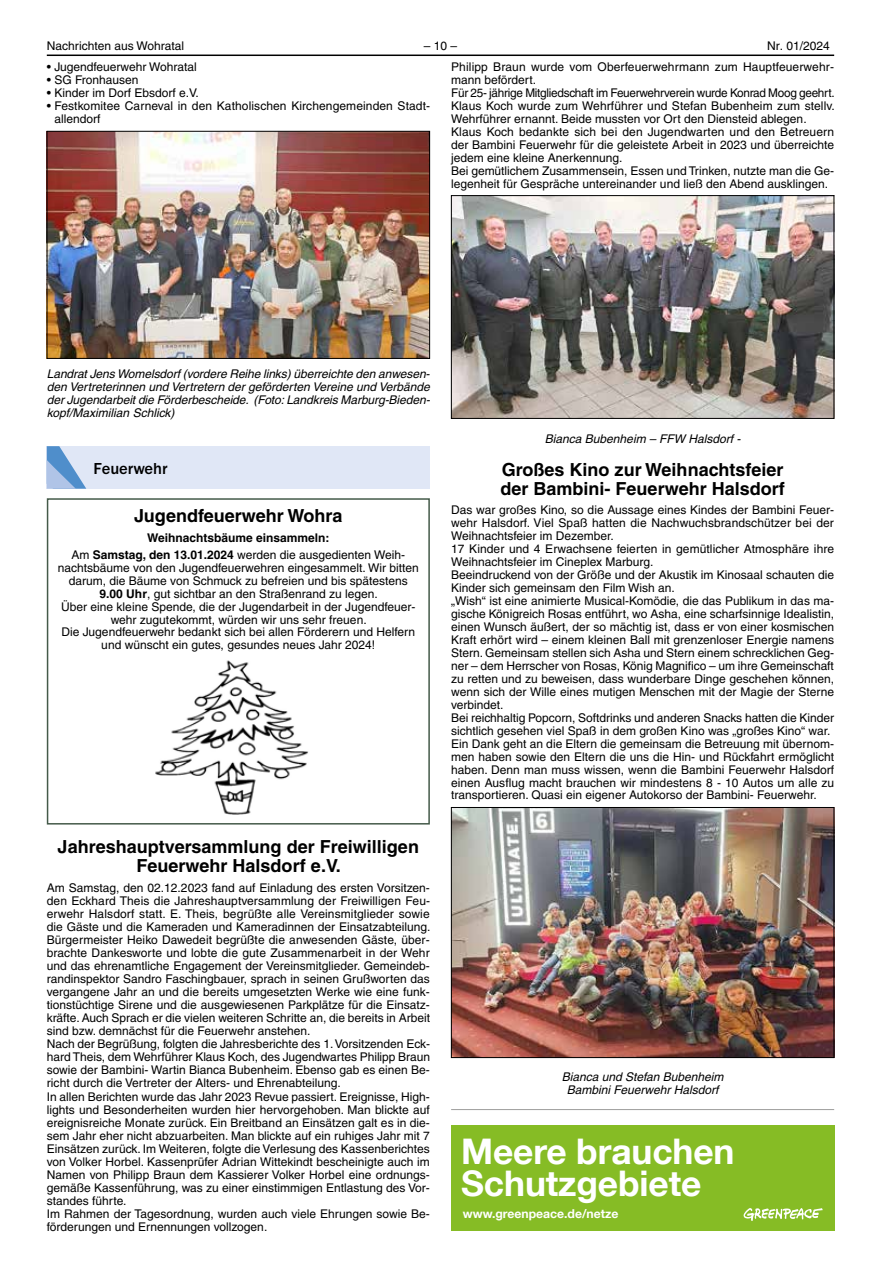
<style>
.page{position:relative;width:881px;height:1263px;background:#fff}
.page>*{position:absolute;margin:0;border:0;box-sizing:border-box;transform-origin:0 0}
.t1{font:700 35.25px/32.1px "Helvetica Neue LT Com";letter-spacing:-.005em;color:#fff}
.t2{font:700 18px/19.5px "Helvetica LT";color:#000}
.t3{font:500 16.5px "Franklin Gothic LT";color:#000}
.t4{font:700 12.15px "Helvetica Neue LT Com";color:#fff}
.t5{font:12px/12.9px "Helvetica LT";color:#000}
.t6{font:italic 12px/13px "Helvetica LT";color:#000;text-align:center}
.t7{font:700 12px/17.2px "Helvetica LT";color:#000;text-align:center}
.s1{font-weight:400}
.s2{font-weight:700}
</style>
<div class="page">
<hr style="left:47px;top:55px;width:786px;height:1px;background:#000">
<img style="left:453px;top:197px;width:378px;height:220px">
<div style="left:451px;top:195px;width:382px;height:224px;border:1px solid #000"></div>
<img style="left:453px;top:809px;width:378px;height:247px">
<div style="left:451px;top:807px;width:382px;height:251px;border:1px solid #000"></div>
<img style="left:49px;top:133px;width:378px;height:224px">
<div style="left:47px;top:131px;width:382px;height:228px;border:1px solid #000"></div>
<div style="left:47px;top:446px;width:382px;height:43px;background:#e0e7f6"></div>
<svg style="left:47px;top:446px;width:39px;height:43px"></svg>
<img style="left:155px;top:660px;width:153px;height:154px">
<div style="left:47px;top:498px;width:382px;height:326px;border:2px solid #445a49"></div>
<div style="left:451px;top:1125px;width:382px;height:106px;background:#86bc25"></div>
<svg style="left:743px;top:1208px;width:79px;height:13px"></svg>
<hr style="left:451px;top:1109px;width:382px;height:1px;background:#9d9d9c">
<p class="t5" style="left:451px;top:35px;width:384px;line-height:21.3px;text-indent:316px">Nr. 01/2024<br>Philipp Braun wurde vom Oberfeuerwehrmann zum Hauptfeuerwehr-</p>
<p class="t5" style="left:451px;top:73px;width:385px">mann befördert.<br>Für 25- jährige Mitgliedschaft im Feuerwehrverein wurde Konrad Moog geehrt.<br>Klaus Koch wurde zum Wehrführer und Stefan Bubenheim zum stellv.<br>Wehrführer ernannt. Beide mussten vor Ort den Diensteid ablegen.<br>Klaus Koch bedankte sich bei den Jugendwarten und den Betreuern der Bambini Feuerwehr für die geleistete Arbeit in 2023 und überreichte jedem eine kleine Anerkennung.<br>Bei gemütlichem Zusammensein, Essen und Trinken, nutzte man die Ge&shy;legenheit für Gespräche untereinander und ließ den Abend ausklingen.</p>
<p class="t5" style="left:47px;top:39px;width:139px">Nachrichten aus Wohratal</p>
<p class="t5" style="left:423px;top:39px;width:35px">– 10 –</p>
<p class="t5" style="left:47px;top:60px;width:151px">• Jugendfeuerwehr Wohratal</p>
<p class="t5" style="left:47px;top:73px;width:93px">• SG Fronhausen</p>
<p class="t5" style="left:47px;top:86px;width:153px">• Kinder im Dorf Ebsdorf e.V.</p>
<p class="t5" style="left:54px;top:99px;width:377px;text-indent:-8px">• Festkomitee Carneval in den Katholischen Kirchengemeinden Stadt&shy;allendorf</p>
<p class="t6" style="left:47px;top:367px;width:384px;text-align:justify">Landrat Jens Womelsdorf (vordere Reihe links) überreichte den anwesen&shy;den Vertreterinnen und Vertretern der geförderten Vereine und Verbände der Jugendarbeit die Förderbescheide. (Foto: Landkreis Marburg-Bieden&shy;kopf/Maximilian Schlick)</p>
<h3 class="t3" style="left:94px;top:459px;width:75px">Feuerwehr</h3>
<h2 class="t2" style="left:134px;top:506px;width:210px">Jugendfeuerwehr Wohra</h2>
<p class="t7" style="left:71px;top:528px;width:335px">Weihnachtsbäume einsammeln:<br><span class="s1">Am</span> Samstag, den 13.01.2024 <span class="s1">werden die ausgedienten Weih-</span></p>
<p class="t5" style="left:58px;top:561px;width:362px;text-align:center">nachtsbäume von den Jugendfeuerwehren eingesammelt. Wir bitten darum, die Bäume von Schmuck zu befreien und bis spätestens <span class="s2">9.00 Uhr</span>, gut sichtbar an den Straßenrand zu legen.<br>Über eine kleine Spende, die der Jugendarbeit in der Jugendfeuer&shy;wehr zugutekommt, würden wir uns sehr freuen.<br>Die Jugendfeuerwehr bedankt sich bei allen Förderern und Helfern und wünscht ein gutes, gesundes neues Jahr 2024!</p>
<h2 class="t2" style="left:58px;top:836px;width:363px;text-align:center">Jahreshauptversammlung der Freiwilligen<br>Feuerwehr Halsdorf e.V.</h2>
<p class="t5" style="left:47px;top:881px;width:385px">Am Samstag, den 02.12.2023 fand auf Einladung des ersten Vorsitzen&shy;den Eckhard Theis die Jahreshauptversammlung der Freiwilligen Feu&shy;erwehr Halsdorf statt. E. Theis, begrüßte alle Vereinsmitglieder sowie die Gäste und die Kameraden und Kameradinnen der Einsatzabteilung.<br>Bürgermeister Heiko Dawedeit begrüßte die anwesenden Gäste, über&shy;brachte Dankesworte und lobte die gute Zusammenarbeit in der Wehr und das ehrenamtliche Engagement der Vereinsmitglieder. Gemeindeb&shy;randinspektor Sandro Faschingbauer, sprach in seinen Grußworten das vergangene Jahr an und die bereits umgesetzten Werke wie eine funk&shy;tionstüchtige Sirene und die ausgewiesenen Parkplätze für die Einsatz&shy;kräfte. Auch Sprach er die vielen weiteren Schritte an, die bereits in Arbeit sind bzw. demnächst für die Feuerwehr anstehen.<br>Nach der Begrüßung, folgten die Jahresberichte des 1. Vorsitzenden Eck&shy;hard Theis, dem Wehrführer Klaus Koch, des Jugendwartes Philipp Braun sowie der Bambini- Wartin Bianca Bubenheim. Ebenso gab es einen Be&shy;richt durch die Vertreter der Alters- und Ehrenabteilung.<br>In allen Berichten wurde das Jahr 2023 Revue passiert. Ereignisse, High&shy;lights und Besonderheiten wurden hier hervorgehoben. Man blickte auf ereignisreiche Monate zurück. Ein Breitband an Einsätzen galt es in die&shy;sem Jahr eher nicht abzuarbeiten. Man blickte auf ein ruhiges Jahr mit 7<br>Einsätzen zurück. Im Weiteren, folgte die Verlesung des Kassenberichtes von Volker Horbel. Kassenprüfer Adrian Wittekindt bescheinigte auch im Namen von Philipp Braun dem Kassierer Volker Horbel eine ordnungs&shy;gemäße Kassenführung, was zu einer einstimmigen Entlastung des Vor&shy;standes führte.<br>Im Rahmen der Tagesordnung, wurden auch viele Ehrungen sowie Be&shy;förderungen und Ernennungen vollzogen.</p>
<p class="t6" style="left:544px;top:433px;width:197px">Bianca Bubenheim – FFW Halsdorf -</p>
<h2 class="t2" style="left:500px;top:459px;width:286px">Großes Kino zur Weihnachtsfeier der Bambini- Feuerwehr Halsdorf</h2>
<p class="t5" style="left:451px;top:504px;width:384px">Das war großes Kino, so die Aussage eines Kindes der Bambini Feuer&shy;wehr Halsdorf. Viel Spaß hatten die Nachwuchsbrandschützer bei der Weihnachtsfeier im Dezember.<br>17 Kinder und 4 Erwachsene feierten in gemütlicher Atmosphäre ihre Weihnachtsfeier im Cineplex Marburg.<br>Beeindruckend von der Größe und der Akustik im Kinosaal schauten die Kinder sich gemeinsam den Film Wish an.<br>„Wish“ ist eine animierte Musical-Komödie, die das Publikum in das ma&shy;gische Königreich Rosas entführt, wo Asha, eine scharfsinnige Idealistin, einen Wunsch äußert, der so mächtig ist, dass er von einer kosmischen Kraft erhört wird – einem kleinen Ball mit grenzenloser Energie namens Stern. Gemeinsam stellen sich Asha und Stern einem schrecklichen Geg&shy;ner – dem Herrscher von Rosas, König Magnifico – um ihre Gemeinschaft zu retten und zu beweisen, dass wunderbare Dinge geschehen können, wenn sich der Wille eines mutigen Menschen mit der Magie der Sterne verbindet.<br>Bei reichhaltig Popcorn, Softdrinks und anderen Snacks hatten die Kinder sichtlich gesehen viel Spaß in dem großen Kino was „großes Kino“ war.<br>Ein Dank geht an die Eltern die gemeinsam die Betreuung mit übernom&shy;men haben sowie den Eltern die uns die Hin- und Rückfahrt ermöglicht haben. Denn man muss wissen, wenn die Bambini Feuerwehr Halsdorf einen Ausflug macht brauchen wir mindestens 8 - 10 Autos um alle zu transportieren. Quasi ein eigener Autokorso der Bambini- Feuerwehr.</p>
<p class="t6" style="left:561px;top:1071px;width:163px">Bianca und Stefan Bubenheim<br>Bambini Feuerwehr Halsdorf</p>
<h1 class="t1" style="left:461px;top:1134px;width:275px">Meere brauchen<br>Schutzgebiete</h1>
<p class="t4" style="left:463px;top:1206px;width:157px">www.greenpeace.de/netze</p>
</div>
